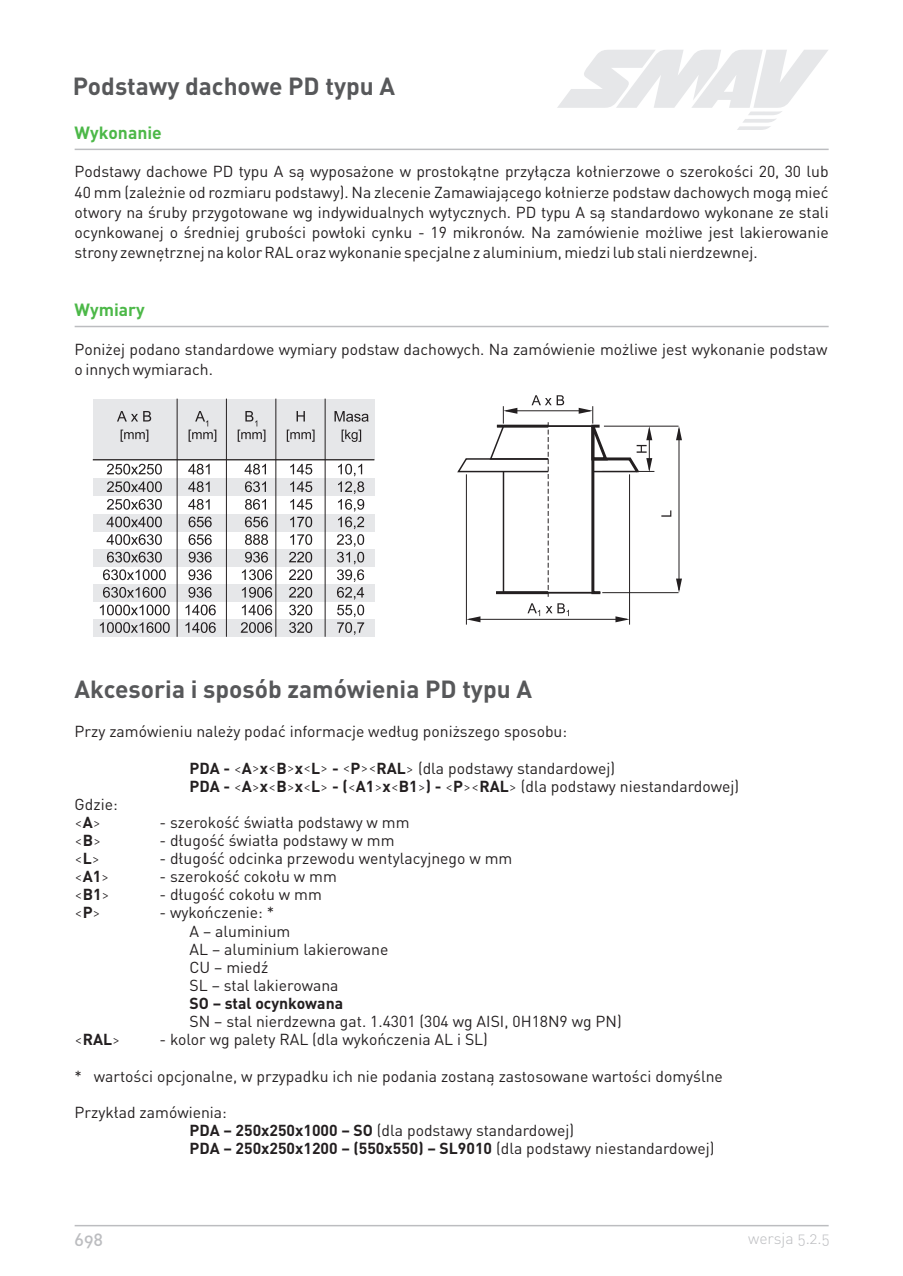
<style>
.page{position:relative;width:903px;height:1276px;background:#fff}
.page>*{position:absolute;margin:0;border:0;box-sizing:border-box;transform-origin:0 0}
.t1{font:700 24.5px "DIN Pro";color:#57585a}
.t2{font:700 17.5px "DIN Pro";color:#4cb848}
.t3{font:17.5px "DIN";color:#bcbdc0}
.t4{font:15.75px/18px "DIN Pro";color:#231f20}
.t5{font:300 15.75px "DIN Pro";color:#231f20}
.t6{font:700 15.75px "DIN Pro";color:#231f20}
.t7{font:15.75px "DIN Light Alternate";color:#bcbdc0}
.s1{font-weight:700}
.s2{font-weight:300}
</style>
<div class="page">
<hr style="left:604px;top:426px;width:75px;height:1px;background:#231f20">
<hr style="left:602px;top:592px;width:77px;height:1px;background:#231f20">
<hr style="left:602px;top:471px;width:52px;height:1px;background:#231f20">
<hr style="left:679px;top:429px;width:1px;height:161px;background:#231f20">
<svg style="left:676px;top:426px;width:6px;height:14px"></svg>
<svg style="left:676px;top:578px;width:6px;height:15px"></svg>
<svg style="left:661px;top:510px;width:10px;height:7px"></svg>
<hr style="left:629px;top:474px;width:1px;height:151px;background:#231f20">
<hr style="left:466px;top:474px;width:1px;height:151px;background:#231f20">
<svg style="left:528px;top:603px;width:12px;height:13px"></svg>
<svg style="left:546px;top:603px;width:23px;height:13px"></svg>
<hr style="left:469px;top:619px;width:158px;height:1px;background:#231f20">
<svg style="left:466px;top:616px;width:14px;height:6px"></svg>
<svg style="left:615px;top:616px;width:15px;height:6px"></svg>
<svg style="left:457px;top:395px;width:195px;height:202px"></svg>
<hr style="left:75px;top:149px;width:754px;height:1px;background:#bcbdc0">
<svg style="left:557px;top:50px;width:271px;height:80px"></svg>
<hr style="left:75px;top:326px;width:754px;height:1px;background:#bcbdc0">
<div style="left:93px;top:399px;width:281px;height:61px;background:#e6e7e9"></div>
<div style="left:93px;top:478px;width:281px;height:18px;background:#e6e7e9"></div>
<div style="left:93px;top:514px;width:281px;height:17px;background:#e6e7e9"></div>
<div style="left:93px;top:549px;width:281px;height:17px;background:#e6e7e9"></div>
<div style="left:93px;top:584px;width:281px;height:18px;background:#e6e7e9"></div>
<div style="left:93px;top:620px;width:281px;height:17px;background:#e6e7e9"></div>
<svg style="left:117px;top:411px;width:34px;height:10px"></svg>
<svg style="left:297px;top:411px;width:8px;height:10px"></svg>
<svg style="left:335px;top:411px;width:34px;height:11px"></svg>
<svg style="left:121px;top:429px;width:27px;height:13px"></svg>
<svg style="left:189px;top:411px;width:27px;height:31px"></svg>
<svg style="left:238px;top:411px;width:27px;height:31px"></svg>
<svg style="left:287px;top:429px;width:28px;height:13px"></svg>
<svg style="left:342px;top:429px;width:19px;height:13px"></svg>
<svg style="left:107px;top:464px;width:55px;height:10px"></svg>
<svg style="left:188px;top:464px;width:22px;height:10px"></svg>
<svg style="left:245px;top:464px;width:21px;height:10px"></svg>
<svg style="left:290px;top:464px;width:22px;height:10px"></svg>
<svg style="left:107px;top:481px;width:55px;height:11px"></svg>
<svg style="left:188px;top:481px;width:22px;height:11px"></svg>
<svg style="left:245px;top:481px;width:21px;height:11px"></svg>
<svg style="left:290px;top:481px;width:22px;height:11px"></svg>
<svg style="left:107px;top:499px;width:55px;height:11px"></svg>
<svg style="left:188px;top:499px;width:22px;height:11px"></svg>
<svg style="left:245px;top:499px;width:21px;height:11px"></svg>
<svg style="left:290px;top:499px;width:22px;height:11px"></svg>
<svg style="left:107px;top:517px;width:55px;height:10px"></svg>
<svg style="left:189px;top:517px;width:23px;height:10px"></svg>
<svg style="left:245px;top:517px;width:23px;height:10px"></svg>
<svg style="left:290px;top:517px;width:22px;height:10px"></svg>
<svg style="left:107px;top:534px;width:55px;height:11px"></svg>
<svg style="left:189px;top:534px;width:23px;height:11px"></svg>
<svg style="left:245px;top:534px;width:23px;height:11px"></svg>
<svg style="left:290px;top:534px;width:22px;height:11px"></svg>
<svg style="left:107px;top:552px;width:55px;height:10px"></svg>
<svg style="left:189px;top:552px;width:23px;height:10px"></svg>
<svg style="left:245px;top:552px;width:23px;height:10px"></svg>
<svg style="left:289px;top:552px;width:23px;height:10px"></svg>
<svg style="left:103px;top:569px;width:63px;height:11px"></svg>
<svg style="left:188px;top:569px;width:24px;height:11px"></svg>
<svg style="left:242px;top:569px;width:30px;height:11px"></svg>
<svg style="left:289px;top:569px;width:23px;height:11px"></svg>
<svg style="left:103px;top:587px;width:63px;height:11px"></svg>
<svg style="left:188px;top:587px;width:24px;height:11px"></svg>
<svg style="left:242px;top:587px;width:30px;height:11px"></svg>
<svg style="left:289px;top:587px;width:23px;height:11px"></svg>
<svg style="left:100px;top:605px;width:70px;height:10px"></svg>
<svg style="left:186px;top:605px;width:30px;height:10px"></svg>
<svg style="left:242px;top:605px;width:30px;height:10px"></svg>
<svg style="left:289px;top:605px;width:23px;height:10px"></svg>
<svg style="left:100px;top:622px;width:70px;height:11px"></svg>
<svg style="left:186px;top:622px;width:30px;height:11px"></svg>
<svg style="left:241px;top:622px;width:31px;height:11px"></svg>
<svg style="left:289px;top:622px;width:23px;height:11px"></svg>
<svg style="left:337px;top:464px;width:27px;height:171px"></svg>
<hr style="left:93px;top:459px;width:281px;height:1px;background:#231f20">
<hr style="left:177px;top:399px;width:1px;height:238px;background:#231f20">
<hr style="left:226px;top:399px;width:1px;height:238px;background:#231f20">
<hr style="left:276px;top:399px;width:1px;height:238px;background:#231f20">
<hr style="left:325px;top:399px;width:1px;height:238px;background:#231f20">
<hr style="left:75px;top:1225px;width:754px;height:1px;background:#bcbdc0">
<h1 class="t1" style="left:73px;top:78px;width:324px">Podstawy dachowe PD typu A</h1>
<p class="t2" style="left:75px;top:126px;width:89px">Wykonanie</p>
<p class="t4" style="left:75px;top:164px;width:756px;line-height:20.1px;text-align:justify">Podstawy dachowe PD typu A s¹ wyposa¿one w prostok¹tne przy³¹cza ko³nierzowe o szerokoœci 20, 30 lub 40 mm (zale¿nie od rozmiaru podstawy). Na zlecenie Zamawiaj¹cego ko³nierze podstaw dachowych mog¹ mieæ otwory na œruby przygotowane wg indywidualnych wytycznych. PD typu A s¹ standardowo wykonane ze stali ocynkowanej o œredniej gruboœci pow³oki cynku - 19 mikronów. Na zamówienie mo¿liwe jest lakierowanie strony zewnêtrznej na kolor RAL oraz wykonanie specjalne z aluminium, miedzi lub stali nierdzewnej.</p>
<p class="t2" style="left:75px;top:303px;width:72px">Wymiary</p>
<p class="t4" style="left:75px;top:341px;width:754px;line-height:20.1px">Poni¿ej podano standardowe wymiary podstaw dachowych. Na zamówienie mo¿liwe jest wykonanie podstaw o innych wymiarach.</p>
<h1 class="t1" style="left:75px;top:680px;width:459px">Akcesoria i sposób zamówienia PD typu A</h1>
<p class="t4" style="left:75px;top:724px;width:494px">Przy zamówieniu nale¿y podaæ informacje wed³ug poni¿szego sposobu:</p>
<p class="t4" style="left:190px;top:761px;width:551px"><span class="s1">PDA -</span> <span class="s2">&lt;</span><span class="s1">A x B x L - P RAL</span><span class="s2">&gt;</span> (dla podstawy standardowej)<br><span class="s1">PDA -</span> <span class="s2">&lt;</span><span class="s1">A</span><span class="s2">&gt;</span><span class="s1">x</span><span class="s2">&lt;</span><span class="s1">B</span><span class="s2">&gt;</span><span class="s1">x</span><span class="s2">&lt;</span><span class="s1">L</span><span class="s2">&gt;</span> <span class="s1">- (</span><span class="s2">&lt;</span><span class="s1">A1</span><span class="s2">&gt;</span><span class="s1">x</span><span class="s2">&lt;</span><span class="s1">B1</span><span class="s2">&gt;</span><span class="s1">) -</span> <span class="s2">&lt;</span><span class="s1">P</span><span class="s2">&gt;&lt;</span><span class="s1">RAL</span><span class="s2">&gt;</span> (dla podstawy niestandardowej)</p>
<p class="t4" style="left:75px;top:797px;width:45px">Gdzie: <span class="s2">&lt;</span><span class="s1">A</span><span class="s2">&gt;</span></p>
<p class="t5" style="left:252px;top:762px;width:126px">&gt;&lt;&gt;&lt;&gt; &lt;&gt;&lt;</p>
<p class="t4" style="left:159px;top:815px;width:252px">- szerokoœæ œwiat³a podstawy w mm</p>
<p class="t5" style="left:75px;top:835px;width:28px">&lt;<span class="s1">B</span>&gt;</p>
<p class="t4" style="left:159px;top:833px;width:237px">- d³ugoœæ œwiat³a podstawy w mm</p>
<p class="t5" style="left:75px;top:853px;width:27px">&lt;<span class="s1">L</span>&gt;</p>
<p class="t4" style="left:159px;top:851px;width:355px">- d³ugoœæ odcinka przewodu wentylacyjnego w mm</p>
<p class="t5" style="left:75px;top:871px;width:36px">&lt;<span class="s1">A1</span>&gt;</p>
<p class="t4" style="left:159px;top:869px;width:179px">- szerokoœæ coko³u w mm</p>
<p class="t5" style="left:75px;top:889px;width:37px">&lt;<span class="s1">B1</span>&gt;</p>
<p class="t4" style="left:159px;top:887px;width:164px">- d³ugoœæ coko³u w mm</p>
<p class="t5" style="left:75px;top:907px;width:28px">&lt;<span class="s1">P</span>&gt;</p>
<p class="t4" style="left:190px;top:905px;width:200px;text-indent:-30px">- wykoñczenie: *<br>A – aluminium<br>AL – aluminium lakierowane<br>CU – miedŸ<br>SL – stal lakierowana</p>
<p class="t6" style="left:190px;top:998px;width:155px">SO – stal ocynkowana</p>
<p class="t4" style="left:190px;top:1014px;width:434px">SN – stal nierdzewna gat. 1.4301 (304 wg AISI, 0H18N9 wg PN)</p>
<p class="t6" style="left:75px;top:1034px;width:47px"><span class="s2">&lt;</span>RAL<span class="s2">&gt;</span></p>
<p class="t4" style="left:159px;top:1032px;width:330px">- kolor wg palety RAL (dla wykoñczenia AL i SL)</p>
<p class="t4" style="left:75px;top:1068px;width:650px">* wartoœci opcjonalne, w przypadku ich nie podania zostan¹ zastosowane wartoœci domyœlne</p>
<p class="t4" style="left:190px;top:1105px;width:527px;text-indent:-115px">Przyk³ad zamówienia:<br><span class="s1">PDA – 250x250x1000 – SO</span> (dla podstawy standardowej)<br><span class="s1">PDA – 250x250x1200 – (550x550) – SL9010</span> (dla podstawy niestandardowej)</p>
<p class="t3" style="left:75px;top:1233px;width:30px">698</p>
<p class="t7" style="left:748px;top:1233px;width:83px">wersja 5.2.5</p>
</div>
